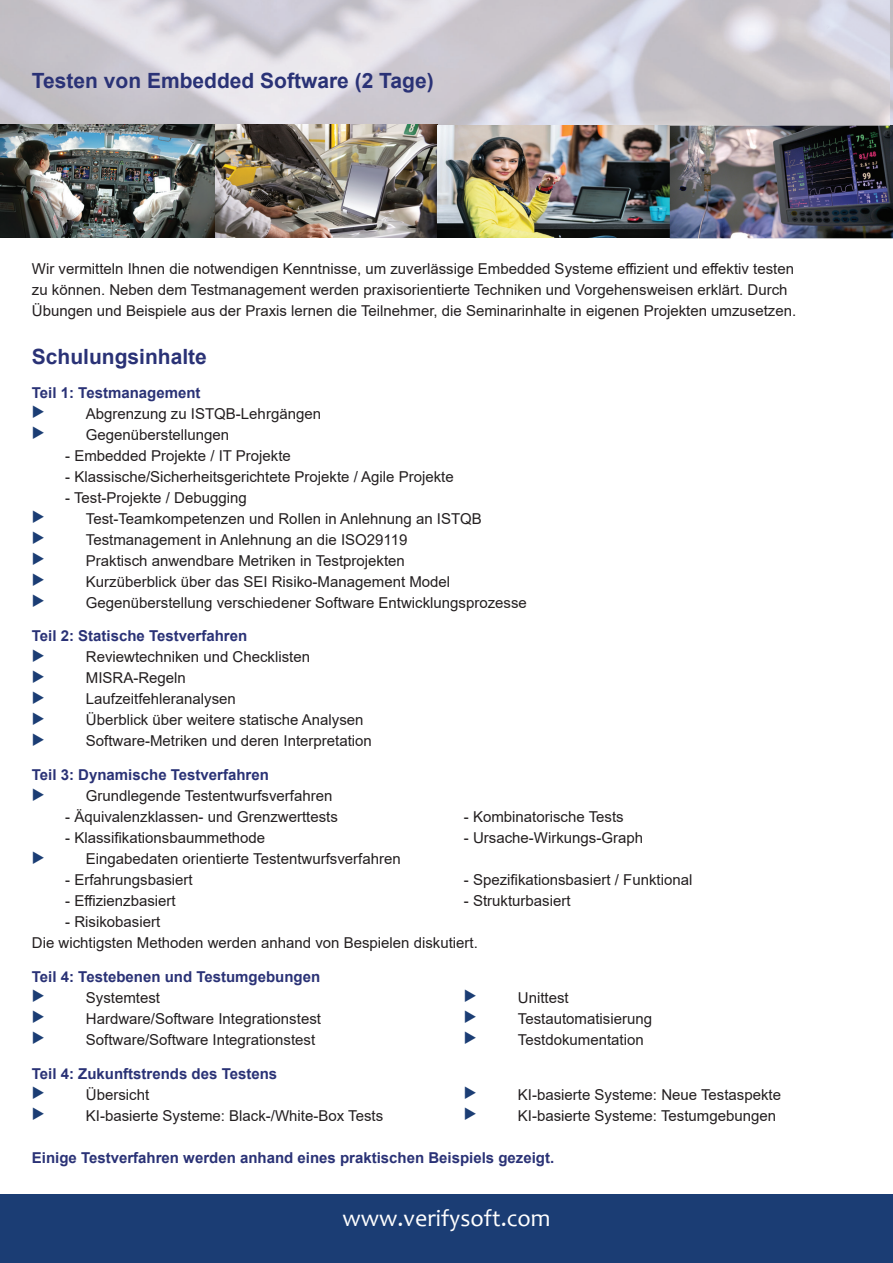
<style>
.page{position:relative;width:893px;height:1263px;background:#fff}
.page>*{position:absolute;margin:0;border:0;box-sizing:border-box;transform-origin:0 0}
.t1{font:24px "Candara";color:#fff}
.t2{font:700 21px "Arial";color:#2a3276}
.t3{font:15px/21px "Arial";color:#231f20}
.t4{font:700 15px "Arial";color:#2a3276}
</style>
<div class="page">
<div style="left:0;top:1194px;width:893px;height:69px;background:#1b3d74"></div>
<img style="left:0;top:0;width:890px;height:125px">
<img style="left:0;top:125px;width:215px;height:113px">
<img style="left:215px;top:125px;width:678px;height:113px">
<img style="left:891px;top:0;width:2px;height:162px">
<h2 class="t2" style="left:32px;top:65px;width:403px">Testen von Embedded Software (2 Tage)</h2>
<p class="t3" style="left:32px;top:258px;width:766px">Wir vermitteln Ihnen die notwendigen Kenntnisse, um zuverlässige Embedded Systeme effizient und effektiv testen zu können. Neben dem Testmanagement werden praxisorientierte Techniken und Vorgehensweisen erklärt. Durch<br>Übungen und Beispiele aus der Praxis lernen die Teilnehmer, die Seminarinhalte in eigenen Projekten umzusetzen.</p>
<h2 class="t2" style="left:32px;top:342px;width:177px">Schulungsinhalte</h2>
<p class="t4" style="left:32px;top:382px;width:170px">Teil 1: Testmanagement</p>
<p class="t3" style="left:86px;top:403px;width:237px">Abgrenzung zu ISTQB-Lehrgängen</p>
<p class="t3" style="left:86px;top:424px;width:145px">Gegenüberstellungen</p>
<p class="t3" style="left:65px;top:445px;width:227px">- Embedded Projekte / IT Projekte</p>
<p class="t3" style="left:65px;top:466px;width:390px">- Klassische/Sicherheitsgerichtete Projekte / Agile Projekte</p>
<p class="t3" style="left:65px;top:487px;width:183px">- Test-Projekte / Debugging</p>
<p class="t3" style="left:86px;top:508px;width:398px">Test-Teamkompetenzen und Rollen in Anlehnung an ISTQB</p>
<p class="t3" style="left:86px;top:529px;width:323px">Testmanagement in Anlehnung an die ISO29119</p>
<p class="t3" style="left:86px;top:550px;width:321px">Praktisch anwendbare Metriken in Testprojekten</p>
<p class="t3" style="left:86px;top:571px;width:366px">Kurzüberblick über das SEI Risiko-Management Model</p>
<p class="t3" style="left:86px;top:592px;width:443px">Gegenüberstellung verschiedener Software Entwicklungsprozesse</p>
<p class="t4" style="left:32px;top:626px;width:217px">Teil 2: Statische Testverfahren</p>
<p class="t3" style="left:86px;top:646px;width:226px">Reviewtechniken und Checklisten</p>
<p class="t3" style="left:86px;top:667px;width:102px">MISRA-Regeln</p>
<p class="t3" style="left:86px;top:688px;width:152px">Laufzeitfehleranalysen</p>
<p class="t3" style="left:86px;top:709px;width:279px">Überblick über weitere statische Analysen</p>
<p class="t3" style="left:86px;top:730px;width:287px">Software-Metriken und deren Interpretation</p>
<p class="t4" style="left:32px;top:764px;width:239px">Teil 3: Dynamische Testverfahren</p>
<p class="t3" style="left:86px;top:785px;width:248px">Grundlegende Testentwurfsverfahren</p>
<p class="t3" style="left:65px;top:806px;width:274px">- Äquivalenzklassen- und Grenzwerttests</p>
<p class="t3" style="left:464px;top:806px;width:161px">- Kombinatorische Tests</p>
<p class="t3" style="left:65px;top:827px;width:202px">- Klassifikationsbaummethode</p>
<p class="t3" style="left:464px;top:827px;width:181px">- Ursache-Wirkungs-Graph</p>
<p class="t3" style="left:86px;top:848px;width:316px">Eingabedaten orientierte Testentwurfsverfahren</p>
<p class="t3" style="left:65px;top:869px;width:129px">- Erfahrungsbasiert</p>
<p class="t3" style="left:464px;top:869px;width:230px">- Spezifikationsbasiert / Funktional</p>
<p class="t3" style="left:65px;top:890px;width:112px">- Effizienzbasiert</p>
<p class="t3" style="left:464px;top:890px;width:108px">- Strukturbasiert</p>
<p class="t3" style="left:32px;top:911px;width:448px;text-indent:33px">- Risikobasiert<br>Die wichtigsten Methoden werden anhand von Bespielen diskutiert.</p>
<p class="t4" style="left:32px;top:966px;width:290px">Teil 4: Testebenen und Testumgebungen</p>
<p class="t3" style="left:86px;top:987px;width:76px">Systemtest</p>
<p class="t3" style="left:518px;top:987px;width:52px">Unittest</p>
<p class="t3" style="left:86px;top:1008px;width:237px">Hardware/Software Integrationstest</p>
<p class="t3" style="left:518px;top:1008px;width:136px">Testautomatisierung</p>
<p class="t3" style="left:86px;top:1029px;width:231px">Software/Software Integrationstest</p>
<p class="t3" style="left:518px;top:1029px;width:127px">Testdokumentation</p>
<p class="t4" style="left:32px;top:1063px;width:247px">Teil 4: Zukunftstrends des Testens</p>
<p class="t3" style="left:86px;top:1084px;width:65px">Übersicht</p>
<p class="t3" style="left:518px;top:1084px;width:265px">KI-basierte Systeme: Neue Testaspekte</p>
<p class="t3" style="left:86px;top:1105px;width:299px">KI-basierte Systeme: Black-/White-Box Tests</p>
<p class="t3" style="left:518px;top:1105px;width:260px">KI-basierte Systeme: Testumgebungen</p>
<p class="t4" style="left:32px;top:1147px;width:524px">Einige Testverfahren werden anhand eines praktischen Beispiels gezeigt.</p>
<h1 class="t1" style="left:342px;top:1203px;width:210px">www.verifysoft.com</h1>
</div>
